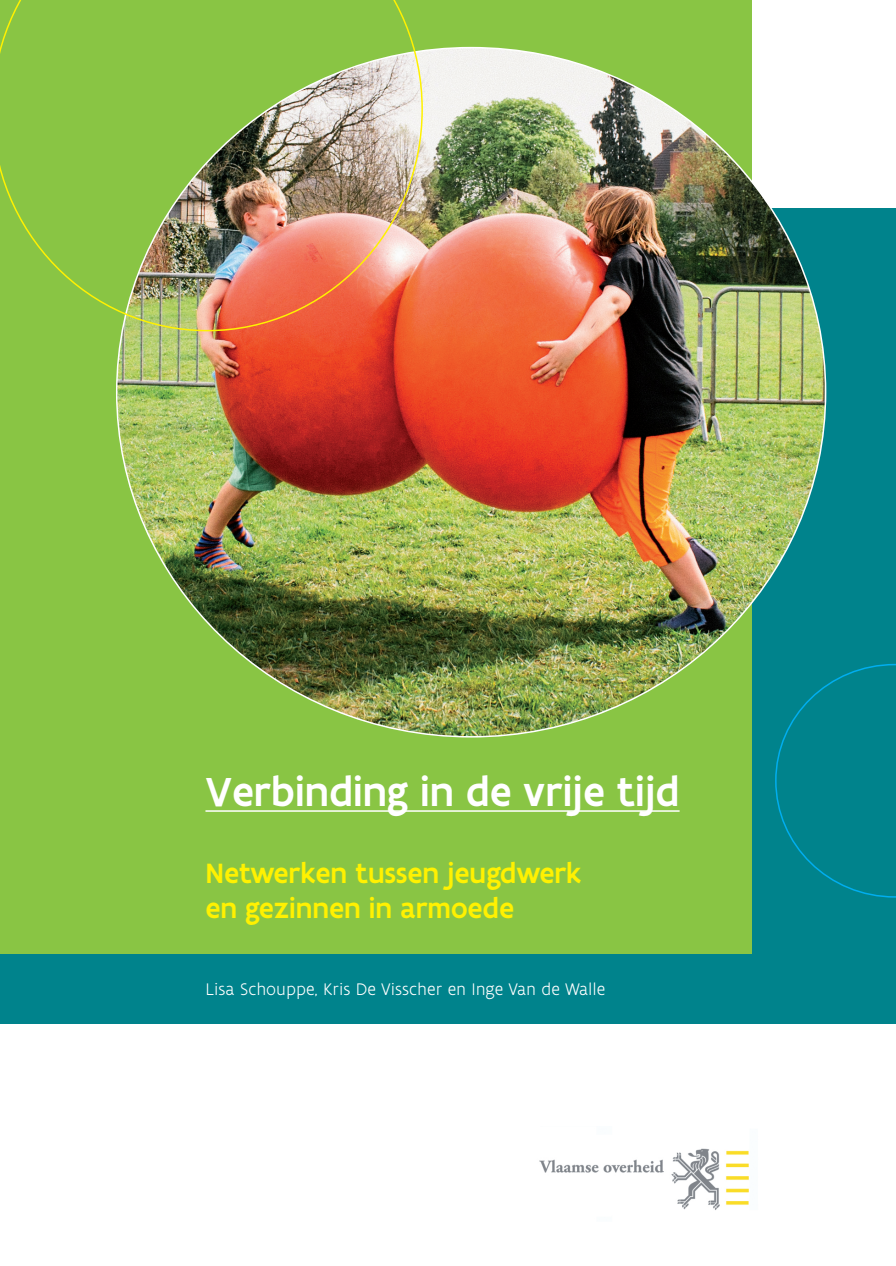
<style>
.page{position:relative;width:896px;height:1266px;background:#fff}
.page>*{position:absolute;margin:0;border:0;box-sizing:border-box;transform-origin:0 0}
.t1{font:500 43.5px "Flanders Sansbeta 3";color:#fff}
.t2{font:500 30px/34.5px "Flanders Sansbeta 3";color:#fff101}
.t3{font:300 18px "Flanders Sansbeta 3";color:#fff}
</style>
<div class="page">
<img style="left:539px;top:1148px;width:210px;height:62px">
<div style="left:0;top:208px;width:895px;height:815px;background:#00838c"></div>
<div style="left:0;top:0;width:751px;height:953px;background:#89c544"></div>
<img style="left:117px;top:48px;width:708px;height:688px">
<img style="left:0;top:0;width:423px;height:331px">
<hr style="left:205px;top:810px;width:474px;height:1px;background:#fff">
<svg style="left:775px;top:663px;width:120px;height:234px"></svg>
<h1 class="t1" style="left:205px;top:765px;width:475px">Verbinding in de vrije tijd</h1>
<p class="t2" style="left:205px;top:856px;width:377px">Netwerken tussen jeugdwerk en gezinnen in armoede</p>
<p class="t3" style="left:205px;top:978px;width:401px">Lisa Schouppe, Kris De Visscher en Inge Van de Walle</p>
</div>
